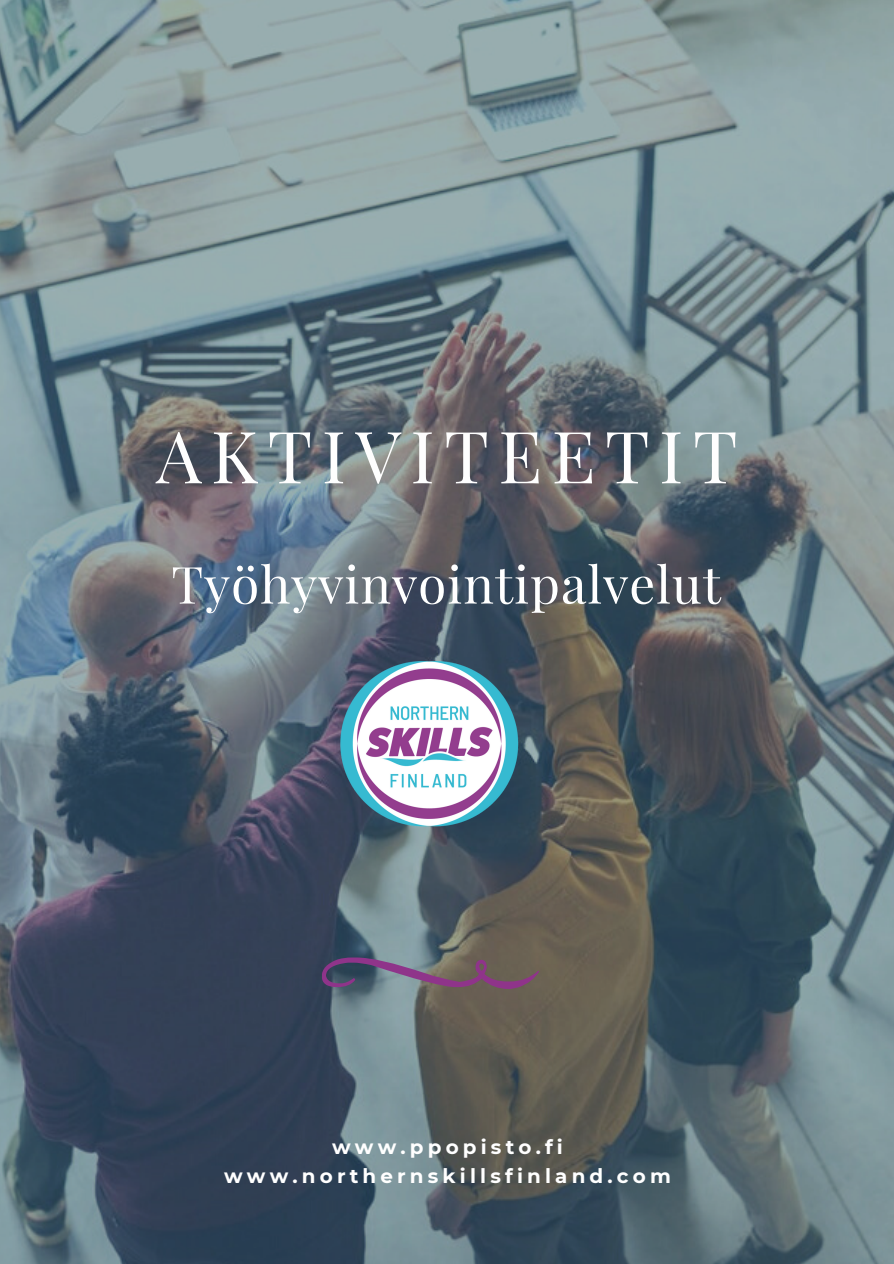
<style>
.page{position:relative;width:894px;height:1264px;background:#fff}
.page>*{position:absolute;margin:0;border:0;box-sizing:border-box;transform-origin:0 0}
.t1{font:72px "Playfair Display";letter-spacing:.13em;color:#fefefe}
.t2{font:51.15px "Playfair Display";letter-spacing:.02em;color:#fff}
.t3{font:700 19.8px/28.7px "Montserrat";letter-spacing:.21em;color:#fff;text-align:center}
</style>
<div class="page">
<img style="left:0;top:0;width:893px;height:1263px">
<svg style="left:322px;top:957px;width:216px;height:31px;background:#6e5d71"></svg>
<img style="left:339px;top:658px;width:179px;height:171px">
<h1 class="t1" style="left:156px;top:405px;width:583px">AKTIVITEETIT</h1>
<h2 class="t2" style="left:171px;top:548px;width:551px">Työhyvinvointipalvelut</h2>
<p class="t3" style="left:224px;top:1132px;width:448px">www.ppopisto.fi www.northernskillsfinland.com</p>
</div>
